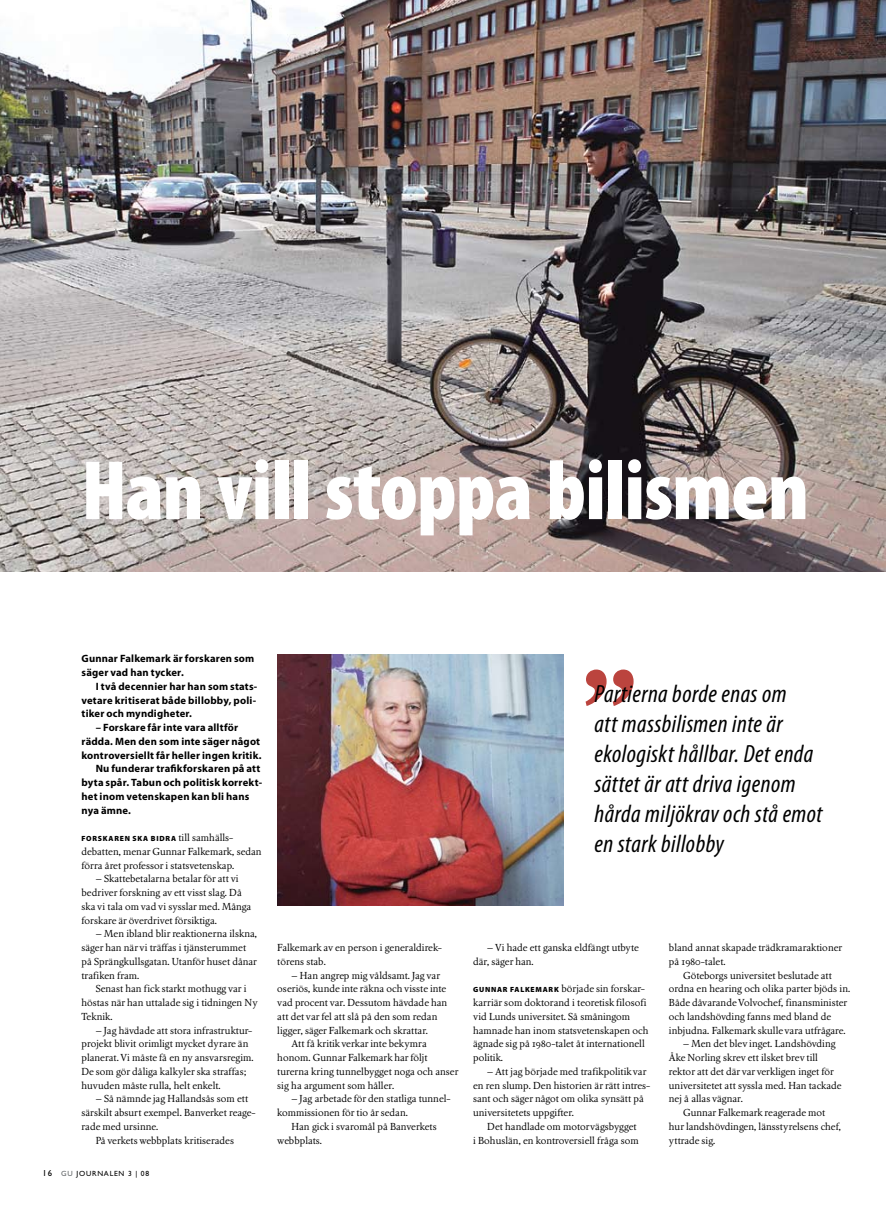
<style>
.page{position:relative;width:886px;height:1205px;background:#fff}
.page>*{position:absolute;margin:0;border:0;box-sizing:border-box;transform-origin:0 0}
.t1{font:150px "Nordling BQ Reg Os F";color:#bb443e}
.t2{font:900 condensed 85px "Myriad Pro";letter-spacing:-.01em;color:#fff}
.t3{font:italic condensed 25px/30px "Myriad Pro";letter-spacing:.02em;color:#000}
.t4{font:700 10.62px/13.8px "Myriad Pro";letter-spacing:.015em;color:#000}
.t5{font:10px/13.8px "Nordling BQ Reg Os F";letter-spacing:.005em;color:#000}
.t6{font:900 7.5px "Myriad Pro";letter-spacing:.11em;color:#000}
.t7{font:7.5px "Gill Sans";letter-spacing:.1em;color:#000}
.s1{font-family:"Nordling BQ Reg Os F";font-weight:400;font-size:10px}
.s2{font-size:8.75px}
.s3{color:#636669}
.s4{font-family:"Myriad Pro";font-weight:900;font-size:7.5px}
</style>
<div class="page">
<img style="left:0;top:0;width:886px;height:571px">
<img style="left:277px;top:654px;width:287px;height:251px">
<h2 class="t2" style="left:81px;top:436px;width:729px">Han vill stoppa bilismen</h2>
<p class="t4" style="left:81px;top:651px;width:174px">Gunnar Falkemark är forskaren som säger vad han tycker.</p>
<p class="t4" style="left:81px;top:679px;width:177px;text-align:justify;text-indent:14px">I två decennier har han som stats&shy;vetare kritiserat både billobby, poli&shy;tiker och myndigheter.</p>
<p class="t4" style="left:96px;top:720px;width:144px">– Forskare får inte vara alltför</p>
<p class="t4" style="left:81px;top:734px;width:180px">rädda. Men den som inte säger något</p>
<p class="t4" style="left:81px;top:748px;width:182px">kontroversiellt får heller ingen kritik.</p>
<p class="t4" style="left:96px;top:761px;width:166px">Nu funderar trafikforskaren på att</p>
<p class="t4" style="left:81px;top:775px;width:182px">byta spår. Tabun och politisk korrekt-</p>
<p class="t4" style="left:81px;top:789px;width:169px">het inom vetenskapen kan bli hans</p>
<p class="t4" style="left:81px;top:803px;width:51px">nya ämne.</p>
<p class="t6" style="left:81px;top:833px;width:153px">FORSKAREN SKA BIDRA <span class="s1">till samhälls-</span></p>
<p class="t5" style="left:81px;top:845px;width:182px">debatten, menar Gunnar Falkemark, sedan förra året professor i statsvetenskap.</p>
<p class="t5" style="left:81px;top:872px;width:171px;text-indent:14px">– Skattebetalarna betalar för att vi bedriver forskning av ett visst slag. Då ska vi tala om vad vi sysslar med. Många forskare är överdrivet försiktiga.</p>
<p class="t5" style="left:81px;top:927px;width:177px;text-indent:14px">– Men ibland blir reaktionerna ilskna, säger han när vi träffas i tjänsterummet på Sprängkullsgatan. Utanför huset dånar trafiken fram.</p>
<p class="t5" style="left:81px;top:982px;width:178px;text-indent:14px">Senast han fick starkt mothugg var i höstas när han uttalade sig i tidningen Ny<br>Teknik.</p>
<p class="t5" style="left:81px;top:1023px;width:173px;text-indent:14px">– Jag hävdade att stora infrastruktur&shy;projekt blivit orimligt mycket dyrare än planerat. Vi måste få en ny ansvarsregim.<br>De som gör dåliga kalkyler ska straffas; huvuden måste rulla, helt enkelt.</p>
<p class="t5" style="left:96px;top:1092px;width:154px">– Så nämnde jag Hallandsås som ett</p>
<p class="t5" style="left:81px;top:1106px;width:176px">särskilt absurt exempel. Banverket reage-</p>
<p class="t5" style="left:81px;top:1120px;width:78px">rade med ursinne.</p>
<p class="t5" style="left:96px;top:1133px;width:140px">På verkets webbplats kritiserades</p>
<p class="t7" style="left:43px;top:1169px;width:108px"><span class="s2">16</span> <span class="s3">GU</span> JOURNALEN 3 | 08</p>
<h1 class="t1" style="left:581px;top:641px;width:61px">”</h1>
<h3 class="t3" style="left:594px;top:678px;width:229px">Partierna borde enas om<br>att massbilismen inte är ekologiskt hållbar. Det enda sättet är att driva igenom hårda miljökrav och stå emot en stark billobby</h3>
<p class="t5" style="left:277px;top:941px;width:166px">Falkemark av en person i generaldirek&shy;törens stab.</p>
<p class="t5" style="left:291px;top:968px;width:150px">– Han angrep mig våldsamt. Jag var</p>
<p class="t5" style="left:277px;top:982px;width:170px">oseriös, kunde inte räkna och visste inte</p>
<p class="t5" style="left:277px;top:996px;width:171px">vad procent var. Dessutom hävdade han</p>
<p class="t5" style="left:277px;top:1010px;width:162px">att det var fel att slå på den som redan</p>
<p class="t5" style="left:277px;top:1023px;width:152px">ligger, säger Falkemark och skrattar.</p>
<p class="t5" style="left:291px;top:1037px;width:137px">Att få kritik verkar inte bekymra</p>
<p class="t5" style="left:277px;top:1051px;width:152px">honom. Gunnar Falkemark har följt</p>
<p class="t5" style="left:277px;top:1065px;width:183px">turerna kring tunnelbygget noga och anser</p>
<p class="t5" style="left:277px;top:1078px;width:118px">sig ha argument som håller.</p>
<p class="t5" style="left:277px;top:1092px;width:174px;text-indent:14px">– Jag arbetade för den statliga tunnel&shy;kommissionen för tio år sedan.</p>
<p class="t5" style="left:277px;top:1120px;width:161px;text-indent:14px">Han gick i svaromål på Banverkets webbplats.</p>
<p class="t5" style="left:473px;top:941px;width:167px;text-indent:14px">– Vi hade ett ganska eldfängt utbyte där, säger han.</p>
<p class="t5" style="left:473px;top:982px;width:177px"><span class="s4">G UNNAR FALKEMARK</span> började sin forskar&shy;karriär som doktorand i teoretisk filosofi vid Lunds universitet. Så småningom hamnade han inom statsvetenskapen och ägnade sig på 1980-talet åt internationell politik.</p>
<p class="t5" style="left:473px;top:1065px;width:179px;text-indent:14px">– Att jag började med trafikpolitik var en ren slump. Den historien är rätt intres&shy;sant och säger något om olika synsätt på universitetets uppgifter.</p>
<p class="t5" style="left:473px;top:1120px;width:167px;text-align:right">Det handlade om motorvägsbygget<br>i Bohuslän, en kontroversiell fråga som</p>
<p class="t5" style="left:669px;top:941px;width:175px">bland annat skapade trädkramaraktioner på 1980-talet.</p>
<p class="t5" style="left:669px;top:968px;width:183px;text-indent:14px">Göteborgs universitet beslutade att ordna en hearing och olika parter bjöds in.<br>Både dåvarande Volvochef, finansminister och landshövding fanns med bland de inbjudna. Falkemark skulle vara utfrågare.</p>
<p class="t5" style="left:683px;top:1037px;width:154px">– Men det blev inget. Landshövding</p>
<p class="t5" style="left:669px;top:1051px;width:150px">Åke Norling skrev ett ilsket brev till</p>
<p class="t5" style="left:669px;top:1065px;width:167px">rektor att det där var verkligen inget för</p>
<p class="t5" style="left:669px;top:1078px;width:174px">universitetet att syssla med. Han tackade</p>
<p class="t5" style="left:669px;top:1092px;width:75px">nej å allas vägnar.</p>
<p class="t5" style="left:683px;top:1106px;width:143px">Gunnar Falkemark reagerade mot</p>
<p class="t5" style="left:669px;top:1120px;width:174px">hur landshövdingen, länsstyrelsens chef,</p>
<p class="t5" style="left:669px;top:1133px;width:48px">yttrade sig.</p>
</div>
